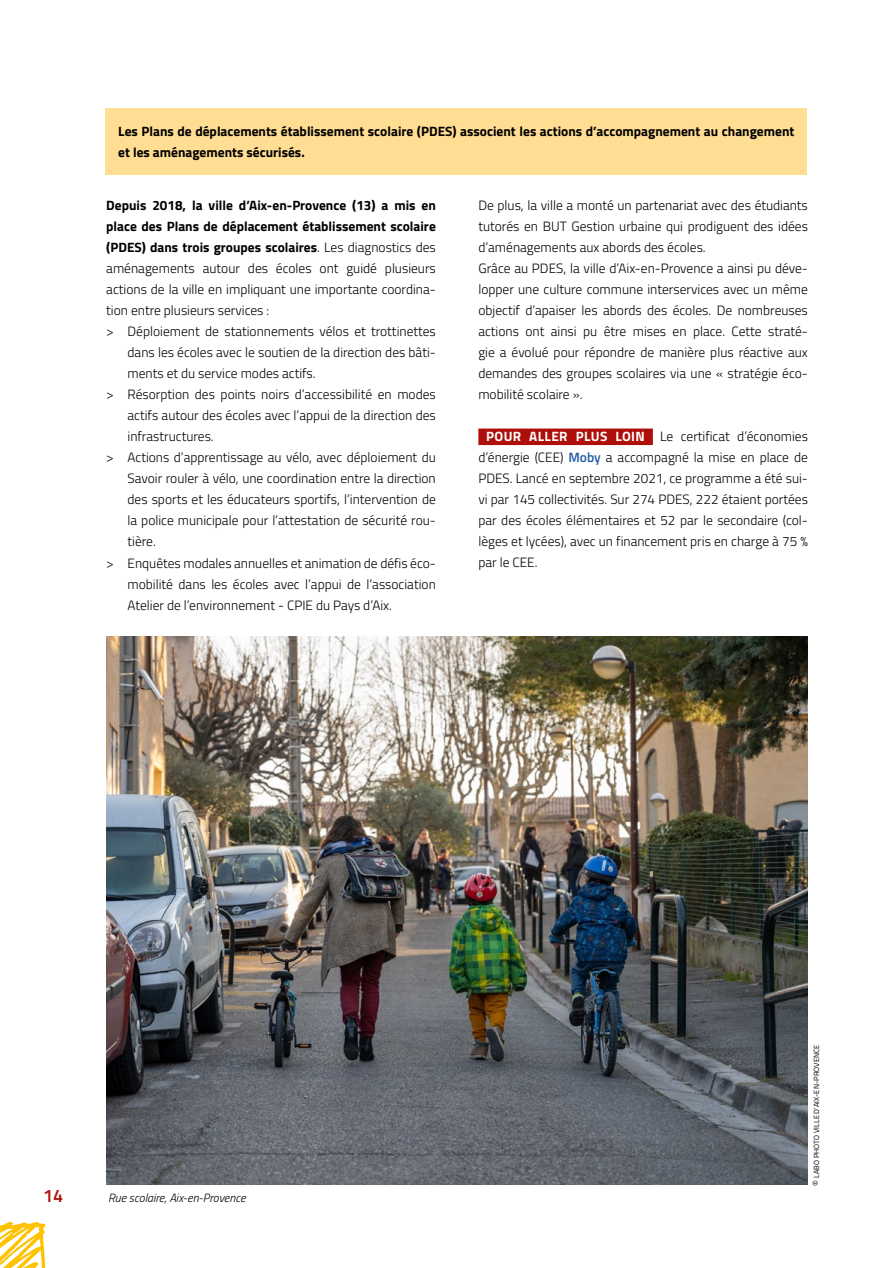
<style>
.page{position:relative;width:893px;height:1268px;background:#fff}
.page>*{position:absolute;margin:0;border:0;box-sizing:border-box;transform-origin:0 0}
.t1{font:600 18px "Titillium Web";color:#ae0f0a}
.t2{font:300 13.5px/21px "Titillium Web";color:#000}
.t3{font:700 13.5px/21px "Titillium Web";color:#000}
.t4{font:italic 300 12px "Titillium Web";color:#000}
.t5{font:7.5px "Titillium Web";letter-spacing:.01em;color:#000}
.s1{font-weight:300}
.s2{font-weight:700;color:#fff}
.s3{font-weight:600;color:#225ba0}
.s4{font-size:9px}
</style>
<div class="page">
<div style="left:478px;top:428px;width:175px;height:17px;background:#ae0f0a"></div>
<img style="left:106px;top:636px;width:702px;height:548px">
<svg style="left:0;top:1221px;width:46px;height:46px"></svg>
<div style="left:106px;top:108px;width:701px;height:66px;background:#ffdd93"></div>
<p class="t3" style="left:118px;top:120px;width:678px">Les Plans de déplacements établissement scolaire (PDES) associent les actions d’accompagnement au changement et les aménagements sécurisés.</p>
<p class="t3" style="left:106px;top:194px;width:331px">Depuis 2018, la ville d’Aix-en-Provence (13) a mis en</p>
<p class="t3" style="left:106px;top:215px;width:331px">place des Plans de déplacement établissement scolaire</p>
<p class="t3" style="left:106px;top:236px;width:331px">(PDES) dans trois groupes scolaires<span class="s1">. Les diagnostics des</span></p>
<p class="t2" style="left:106px;top:257px;width:331px">aménagements autour des écoles ont guidé plusieurs</p>
<p class="t2" style="left:106px;top:278px;width:331px">actions de la ville en impliquant une importante coordina-</p>
<p class="t2" style="left:106px;top:299px;width:164px">tion entre plusieurs services :</p>
<p class="t2" style="left:106px;top:320px;width:331px">&gt; Déploiement de stationnements vélos et trottinettes</p>
<p class="t2" style="left:128px;top:341px;width:310px">dans les écoles avec le soutien de la direction des bâti-</p>
<p class="t2" style="left:128px;top:362px;width:190px">ments et du service modes actifs.</p>
<p class="t2" style="left:106px;top:383px;width:331px">&gt; Résorption des points noirs d’accessibilité en modes</p>
<p class="t2" style="left:128px;top:404px;width:310px">actifs autour des écoles avec l’appui de la direction des</p>
<p class="t2" style="left:128px;top:425px;width:88px">infrastructures.</p>
<p class="t2" style="left:106px;top:446px;width:331px">&gt; Actions d’apprentissage au vélo, avec déploiement du</p>
<p class="t2" style="left:128px;top:467px;width:310px">Savoir rouler à vélo, une coordination entre la direction</p>
<p class="t2" style="left:128px;top:488px;width:310px">des sports et les éducateurs sportifs, l’intervention de</p>
<p class="t2" style="left:128px;top:509px;width:310px">la police municipale pour l’attestation de sécurité rou-</p>
<p class="t2" style="left:128px;top:530px;width:30px">tière.</p>
<p class="t2" style="left:106px;top:551px;width:331px">&gt; Enquêtes modales annuelles et animation de défis éco-</p>
<p class="t2" style="left:128px;top:572px;width:310px">mobilité dans les écoles avec l’appui de l’association</p>
<p class="t2" style="left:128px;top:593px;width:266px">Atelier de l’environnement - CPIE du Pays d’Aix.</p>
<p class="t2" style="left:478px;top:194px;width:331px">De plus, la ville a monté un partenariat avec des étudiants tutorés en BUT Gestion urbaine qui prodiguent des idées d’aménagements aux abords des écoles.<br>Grâce au PDES, la ville d’Aix-en-Provence a ainsi pu déve&shy;lopper une culture commune interservices avec un même objectif d’apaiser les abords des écoles. De nombreuses actions ont ainsi pu être mises en place. Cette straté&shy;gie a évolué pour répondre de manière plus réactive aux demandes des groupes scolaires via une « stratégie éco&shy;mobilité scolaire ».</p>
<p class="t2" style="left:478px;top:425px;width:331px;text-align:justify;text-indent:8px"><span class="s2">POUR ALLER PLUS LOIN</span> Le certificat d’économies d’énergie (CEE) <span class="s3">Moby</span> a accompagné la mise en place de PDES. Lancé en septembre 2021, ce programme a été sui&shy;vi par 145 collectivités. Sur 274 PDES, 222 étaient portées par des écoles élémentaires et 52 par le secondaire (col&shy;lèges et lycées), avec un financement pris en charge à 75 % par le CEE.</p>
<h1 class="t1" style="left:43px;top:1181px;width:22px">14</h1>
<p class="t4" style="left:108px;top:1189px;width:139px">Rue scolaire, Aix-en-Provence</p>
<p class="t5" style="left:811px;top:1185px;width:142px;rotate:-90deg"><span class="s4">©</span> LABO PHOTO VILLE D’AIX-EN-PROVENCE</p>
</div>
